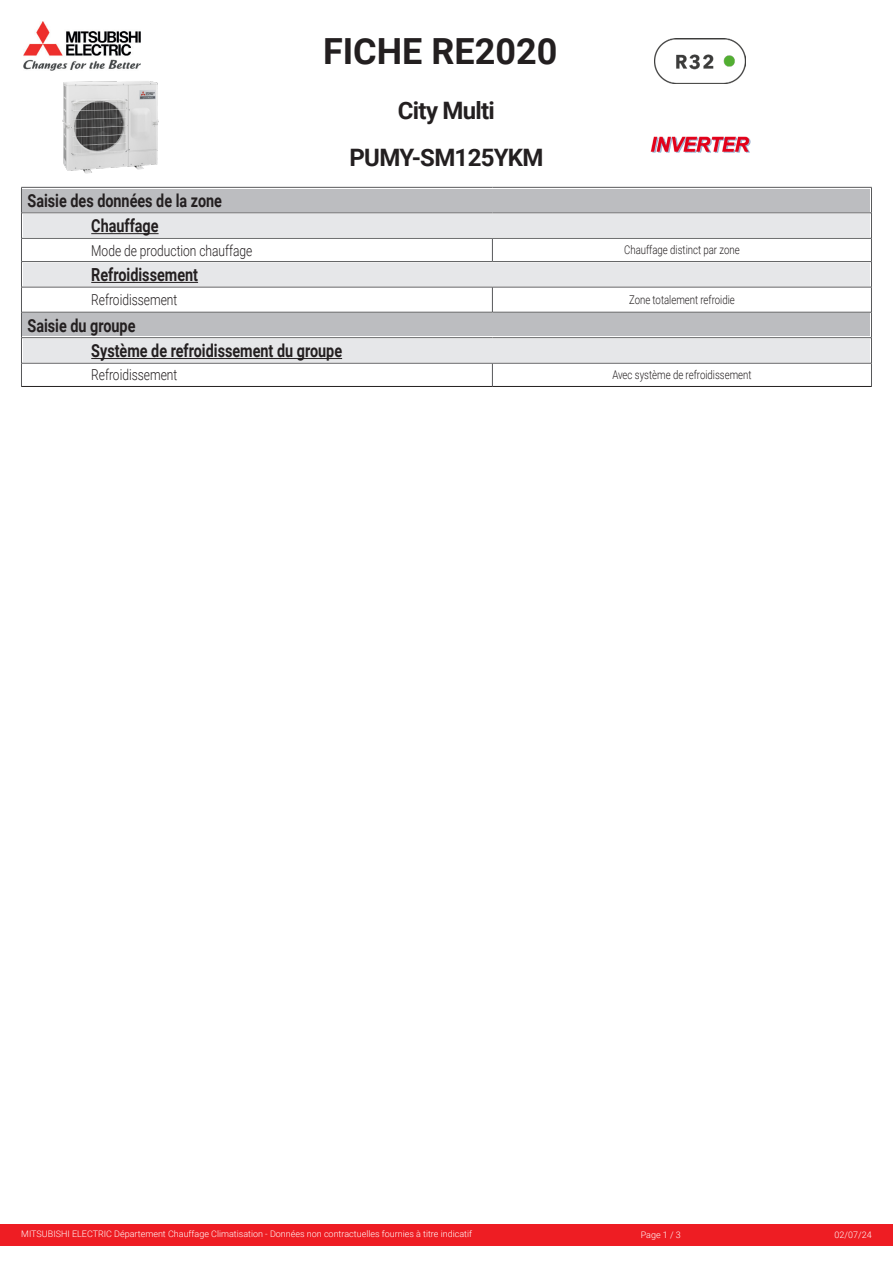
<style>
.page{position:relative;width:893px;height:1263px;background:#fff}
.page>*{position:absolute;margin:0;border:0;box-sizing:border-box;transform-origin:0 0}
.t1{font:700 36px "Roboto";color:#231f20}
.Titre_Désignation___Nom{font:700 24px "Roboto";letter-spacing:-.03em;color:#231f20}
.Titre_Retrait_G_15{font:700 18px "Roboto";color:#231f20;scale:.8 1}
.Entête{font:700 18px "Roboto";color:#231f20;scale:.8 1}
.Retrait_G_15{font:300 15px "Roboto";color:#231f20;scale:.8 1}
.Texte_C{font:300 12px "Roboto";color:#231f20;scale:.8 1}
.t2{font:300 9px "Roboto";color:#fff}
</style>
<div class="page">
<img style="left:23px;top:21px;width:118px;height:49px">
<div style="left:0;top:1224px;width:893px;height:21px;background:#ee1d23"></div>
<hr style="left:21px;top:187px;width:471px;height:1px;background:#57585a">
<hr style="left:492px;top:187px;width:380px;height:1px;background:#57585a">
<hr style="left:21px;top:213px;width:471px;height:1px;background:#57585a">
<hr style="left:492px;top:213px;width:380px;height:1px;background:#57585a">
<hr style="left:21px;top:238px;width:471px;height:1px;background:#57585a">
<hr style="left:492px;top:238px;width:380px;height:1px;background:#57585a">
<svg style="left:492px;top:239px;width:1px;height:22px"></svg>
<hr style="left:21px;top:261px;width:471px;height:1px;background:#57585a">
<hr style="left:492px;top:261px;width:380px;height:1px;background:#57585a">
<hr style="left:21px;top:287px;width:471px;height:1px;background:#57585a">
<hr style="left:492px;top:287px;width:380px;height:1px;background:#57585a">
<svg style="left:492px;top:287px;width:1px;height:25px"></svg>
<hr style="left:21px;top:312px;width:471px;height:1px;background:#57585a">
<hr style="left:492px;top:312px;width:380px;height:1px;background:#57585a">
<hr style="left:21px;top:337px;width:471px;height:1px;background:#57585a">
<hr style="left:492px;top:337px;width:380px;height:1px;background:#57585a">
<hr style="left:21px;top:363px;width:471px;height:1px;background:#57585a">
<svg style="left:21px;top:188px;width:1px;height:198px"></svg>
<hr style="left:492px;top:363px;width:380px;height:1px;background:#57585a">
<svg style="left:492px;top:363px;width:1px;height:23px"></svg>
<svg style="left:871px;top:188px;width:1px;height:198px"></svg>
<hr style="left:21px;top:386px;width:471px;height:1px;background:#231f20">
<hr style="left:492px;top:386px;width:380px;height:1px;background:#231f20">
<div style="left:23px;top:189px;width:847px;height:22px;background:#bcbdc0"></div>
<div style="left:23px;top:215px;width:847px;height:22px;background:#e6e7e9"></div>
<hr style="left:91px;top:233px;width:68px;height:1px;background:#231f20">
<div style="left:23px;top:263px;width:847px;height:22px;background:#e6e7e9"></div>
<hr style="left:91px;top:282px;width:107px;height:1px;background:#231f20">
<div style="left:23px;top:313px;width:847px;height:23px;background:#bcbdc0"></div>
<div style="left:23px;top:339px;width:847px;height:22px;background:#e6e7e9"></div>
<hr style="left:91px;top:358px;width:251px;height:1px;background:#231f20">
<img style="left:62px;top:81px;width:97px;height:93px">
<img style="left:655px;top:39px;width:91px;height:44px">
<img style="left:650px;top:136px;width:100px;height:17px">
<h1 class="t1" style="left:323px;top:26px;width:236px">FICHE RE2020</h1>
<p class="Titre_Désignation___Nom" style="left:398px;top:93px;width:98px">City Multi</p>
<p class="Titre_Désignation___Nom" style="left:350px;top:141px;width:195px">PUMY-SM125YKM</p>
<p class="Entête" style="left:27px;top:188px;width:245px">Saisie des données de la zone</p>
<p class="Titre_Retrait_G_15" style="left:91px;top:213px;width:86px">Chauffage</p>
<p class="Retrait_G_15" style="left:91px;top:240px;width:203px">Mode de production chauffage</p>
<p class="Texte_C" style="left:624px;top:242px;width:146px">Chauffage distinct par zone</p>
<p class="Titre_Retrait_G_15" style="left:91px;top:262px;width:135px">Refroidissement</p>
<p class="Retrait_G_15" style="left:91px;top:289px;width:109px">Refroidissement</p>
<p class="Texte_C" style="left:629px;top:291px;width:134px">Zone totalement refroidie</p>
<p class="Entête" style="left:27px;top:313px;width:137px">Saisie du groupe</p>
<p class="Titre_Retrait_G_15" style="left:91px;top:338px;width:315px">Système de refroidissement du groupe</p>
<p class="Retrait_G_15" style="left:91px;top:365px;width:109px">Refroidissement</p>
<p class="Texte_C" style="left:612px;top:367px;width:176px">Avec système de refroidissement</p>
<p class="t2" style="left:21px;top:1227px;width:452px">MITSUBISHI ELECTRIC Département Chauffage Climatisation - Données non contractuelles fournies à titre indicatif</p>
<p class="t2" style="left:641px;top:1228px;width:42px">Page 1 / 3</p>
<p class="t2" style="left:835px;top:1228px;width:39px">02/07/24</p>
</div>
